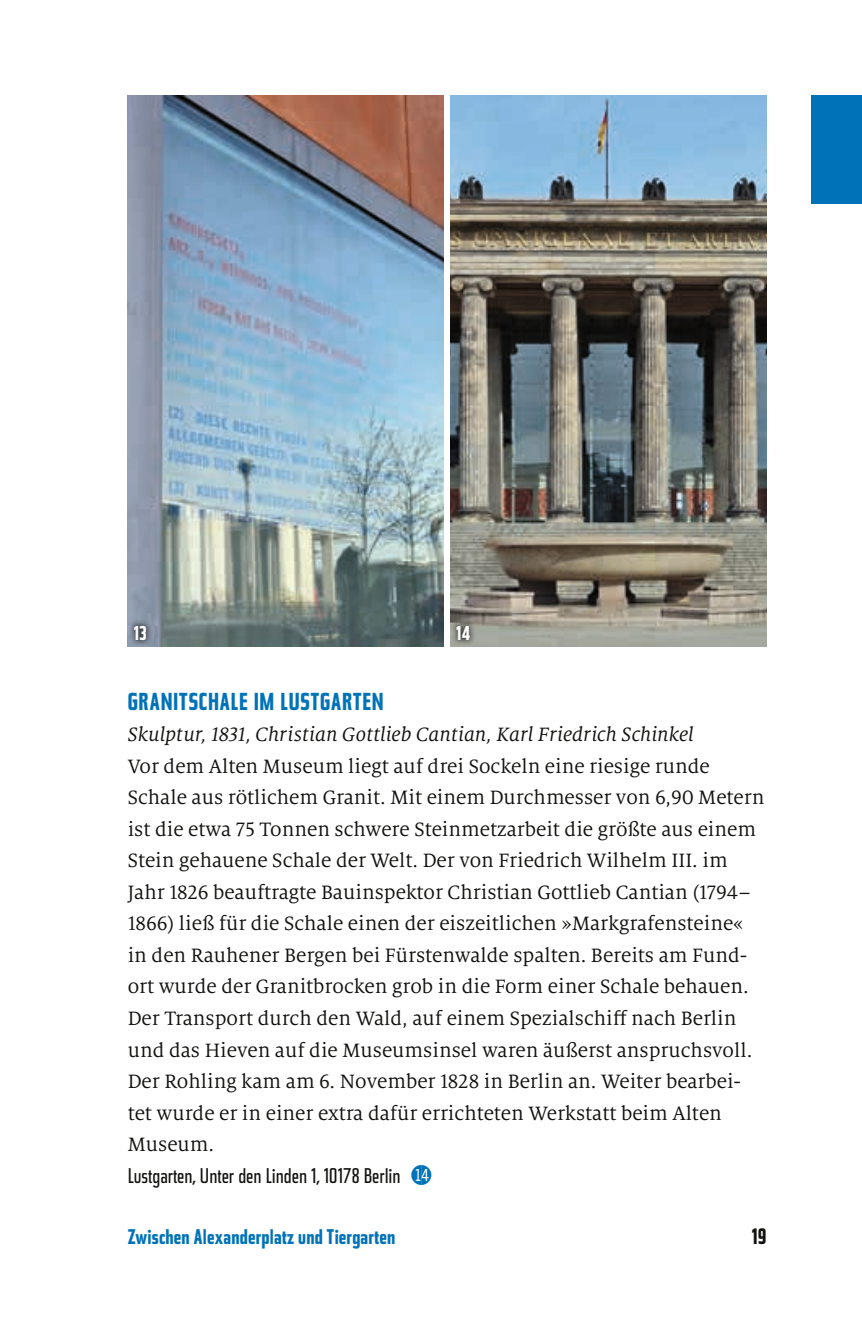
<style>
.page{position:relative;width:862px;height:1340px;background:#fff}
.page>*{position:absolute;margin:0;border:0;box-sizing:border-box;transform-origin:0 0}
.t1{font:24.75px "Tasse Bold Extd";letter-spacing:.035em;color:#0072b8}
.t2{font:22.5px "Tasse Bold Extd";color:#11110f}
.t3{font:21.38px/31.5px "Milo Serif OT";color:#11110f}
.t4{font:italic 21.38px "Milo Serif OT";color:#11110f}
.t5{font:21.38px "Tasse Regular Extd";color:#11110f}
.t6{font:21.38px "Tasse Bold Extd";letter-spacing:.01em;color:#0072b8}
.t7{font:20.25px "Tasse Bold Extd";color:#fff}
.s1{font-family:"Double Digits Round";font-size:25.65px;color:#0072b8}
</style>
<div class="page">
<div style="left:810px;top:96px;width:51px;height:108px;background:#0072b8"></div>
<img style="left:128px;top:96px;width:315px;height:550px">
<img style="left:450px;top:96px;width:315px;height:550px">
<div style="left:128px;top:619px;width:25px;height:27px;background:#11110f;opacity:.75"></div>
<div style="left:450px;top:619px;width:26px;height:27px;background:#11110f;opacity:.75"></div>
<p class="t7" style="left:134px;top:622px;width:14px">13</p>
<p class="t7" style="left:456px;top:622px;width:15px">14</p>
<p class="t1" style="left:128px;top:687px;width:257px">GRANITSCHALE IM LUSTGARTEN</p>
<p class="t4" style="left:128px;top:723px;width:567px">Skulptur, 1831, Christian Gottlieb Cantian, Karl Friedrich Schinkel</p>
<p class="t3" style="left:128px;top:750px;width:637px">Vor dem Alten Museum liegt auf drei Sockeln eine riesige runde Schale aus rötlichem Granit. Mit einem Durchmesser von 6,90 Metern ist die etwa 75 Tonnen schwere Steinmetzarbeit die größte aus einem Stein gehauene Schale der Welt. Der von Friedrich Wilhelm III. im Jahr 1826 beauftragte Bauinspektor Christian Gottlieb Cantian (1794– 1866) ließ für die Schale einen der eiszeitlichen »Markgrafensteine« in den Rauhener Bergen bei Fürstenwalde spalten. Bereits am Fund&shy;ort wurde der Granitbrocken grob in die Form einer Schale behauen.<br>Der Transport durch den Wald, auf einem Spezialschiff nach Berlin und das Hieven auf die Museumsinsel waren äußerst anspruchsvoll.<br>Der Rohling kam am 6. November 1828 in Berlin an. Weiter bearbei&shy;tet wurde er in einer extra dafür errichteten Werkstatt beim Alten Museum.</p>
<p class="t5" style="left:128px;top:1163px;width:305px">Lustgarten, Unter den Linden 1, 10178 Berlin <span class="s1">BP</span></p>
<p class="t6" style="left:128px;top:1225px;width:269px">Zwischen Alexanderplatz und Tiergarten</p>
<p class="t2" style="left:751px;top:1224px;width:16px">19</p>
</div>
